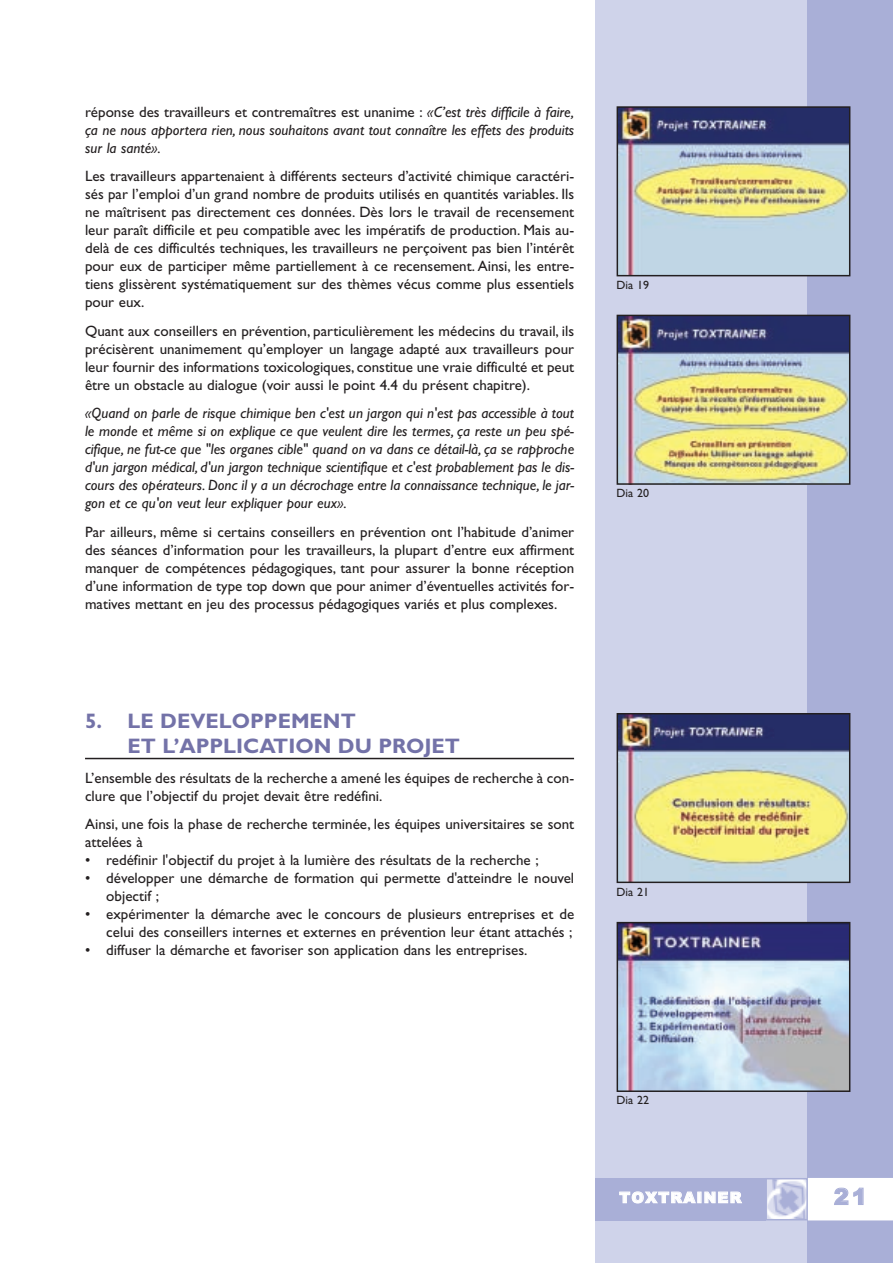
<style>
.page{position:relative;width:893px;height:1263px;background:#fff}
.page>*{position:absolute;margin:0;border:0;box-sizing:border-box;transform-origin:0 0}
.t1{font:900 22.5px "Arial";color:#a9afd7}
.t2{font:700 21px/25.2px "Gill Sans";color:#7372a8}
.t3{font:15px/18px "Gill Sans";color:#231f20;text-align:justify}
.t4{font:italic 15px/18px "Gill Sans";color:#231f20;text-align:justify}
.t5{font:900 15px "Arial";letter-spacing:.09em;color:#fff}
.t6{font:12px "Gill Sans";color:#231f20}
.s1{font-style:normal}
</style>
<div class="page">
<div style="left:595px;top:0;width:298px;height:1263px;background:#cfd3ea"></div>
<div style="left:808px;top:0;width:85px;height:1263px;background:#a9afd7"></div>
<img style="left:768px;top:1181px;width:37px;height:36px">
<div style="left:765px;top:1178px;width:43px;height:42px;border:2px solid #a9afd7"></div>
<div style="left:595px;top:1178px;width:170px;height:42px;background:#a9afd7"></div>
<div style="left:809px;top:1179px;width:83px;height:41px;background:#fff"></div>
<div style="left:808px;top:1178px;width:85px;height:42px;border:2px solid #fff"></div>
<hr style="left:85px;top:758px;width:489px;height:1px;background:#231f20">
<img style="left:620px;top:109px;width:227px;height:164px">
<div style="left:617px;top:106px;width:233px;height:170px;border:2px solid #231f20"></div>
<img style="left:620px;top:318px;width:227px;height:164px">
<div style="left:617px;top:315px;width:233px;height:170px;border:2px solid #231f20"></div>
<img style="left:620px;top:716px;width:227px;height:164px">
<div style="left:617px;top:713px;width:233px;height:170px;border:2px solid #231f20"></div>
<img style="left:620px;top:925px;width:227px;height:164px">
<div style="left:617px;top:922px;width:233px;height:170px;border:2px solid #231f20"></div>
<p class="t4" style="left:85px;top:104px;width:491px"><span class="s1">réponse des travailleurs et contremaîtres est unanime :</span> «C’est très difficile à faire, ça ne nous apportera rien, nous souhaitons avant tout connaître les effets des produits sur la santé».</p>
<p class="t3" style="left:85px;top:169px;width:491px">Les travailleurs appartenaient à différents secteurs d’activité chimique caractéri&shy;sés par l’emploi d’un grand nombre de produits utilisés en quantités variables. Ils ne maîtrisent pas directement ces données. Dès lors le travail de recensement leur paraît difficile et peu compatible avec les impératifs de production. Mais au&shy;delà de ces difficultés techniques, les travailleurs ne perçoivent pas bien l’intérêt pour eux de participer même partiellement à ce recensement. Ainsi, les entre&shy;tiens glissèrent systématiquement sur des thèmes vécus comme plus essentiels pour eux.</p>
<p class="t3" style="left:85px;top:323px;width:491px">Quant aux conseillers en prévention, particulièrement les médecins du travail, ils précisèrent unanimement qu’employer un langage adapté aux travailleurs pour leur fournir des informations toxicologiques, constitue une vraie difficulté et peut être un obstacle au dialogue (voir aussi le point 4.4 du présent chapitre).</p>
<p class="t4" style="left:85px;top:406px;width:491px">«Quand on parle de risque chimique ben c'est un jargon qui n'est pas accessible à tout le monde et même si on explique ce que veulent dire les termes, ça reste un peu spé&shy;cifique, ne fut-ce que "les organes cible" quand on va dans ce détail-là, ça se rapproche d'un jargon médical, d'un jargon technique scientifique et c'est probablement pas le dis&shy;cours des opérateurs. Donc il y a un décrochage entre la connaissance technique, le jar&shy;gon et ce qu'on veut leur expliquer pour eux».</p>
<p class="t3" style="left:85px;top:524px;width:491px">Par ailleurs, même si certains conseillers en prévention ont l’habitude d’animer des séances d’information pour les travailleurs, la plupart d’entre eux affirment manquer de compétences pédagogiques, tant pour assurer la bonne réception d’une information de type top down que pour animer d’éventuelles activités for&shy;matives mettant en jeu des processus pédagogiques variés et plus complexes.</p>
<h2 class="t2" style="left:128px;top:710px;width:334px;text-indent:-43px">5. LE DEVELOPPEMENT<br>ET L’APPLICATION DU PROJET</h2>
<p class="t3" style="left:85px;top:770px;width:491px">L’ensemble des résultats de la recherche a amené les équipes de recherche à con&shy;clure que l’objectif du projet devait être redéfini.</p>
<p class="t3" style="left:85px;top:816px;width:491px">Ainsi, une fois la phase de recherche terminée, les équipes universitaires se sont attelées à</p>
<p class="t3" style="left:85px;top:852px;width:455px">• redéfinir l'objectif du projet à la lumière des résultats de la recherche ;</p>
<p class="t3" style="left:106px;top:870px;width:469px;text-indent:-21px">• développer une démarche de formation qui permette d'atteindre le nouvel objectif ;</p>
<p class="t3" style="left:85px;top:906px;width:491px;text-align:right">• expérimenter la démarche avec le concours de plusieurs entreprises et de celui des conseillers internes et externes en prévention leur étant attachés ;</p>
<p class="t3" style="left:85px;top:942px;width:444px">• diffuser la démarche et favoriser son application dans les entreprises.</p>
<p class="t6" style="left:617px;top:280px;width:34px">Dia 19</p>
<p class="t6" style="left:617px;top:489px;width:34px">Dia 20</p>
<p class="t6" style="left:617px;top:887px;width:34px">Dia 21</p>
<p class="t6" style="left:617px;top:1096px;width:34px">Dia 22</p>
<p class="t5" style="left:619px;top:1189px;width:124px">TOXTRAINER</p>
<h1 class="t1" style="left:834px;top:1183px;width:35px">21</h1>
</div>
